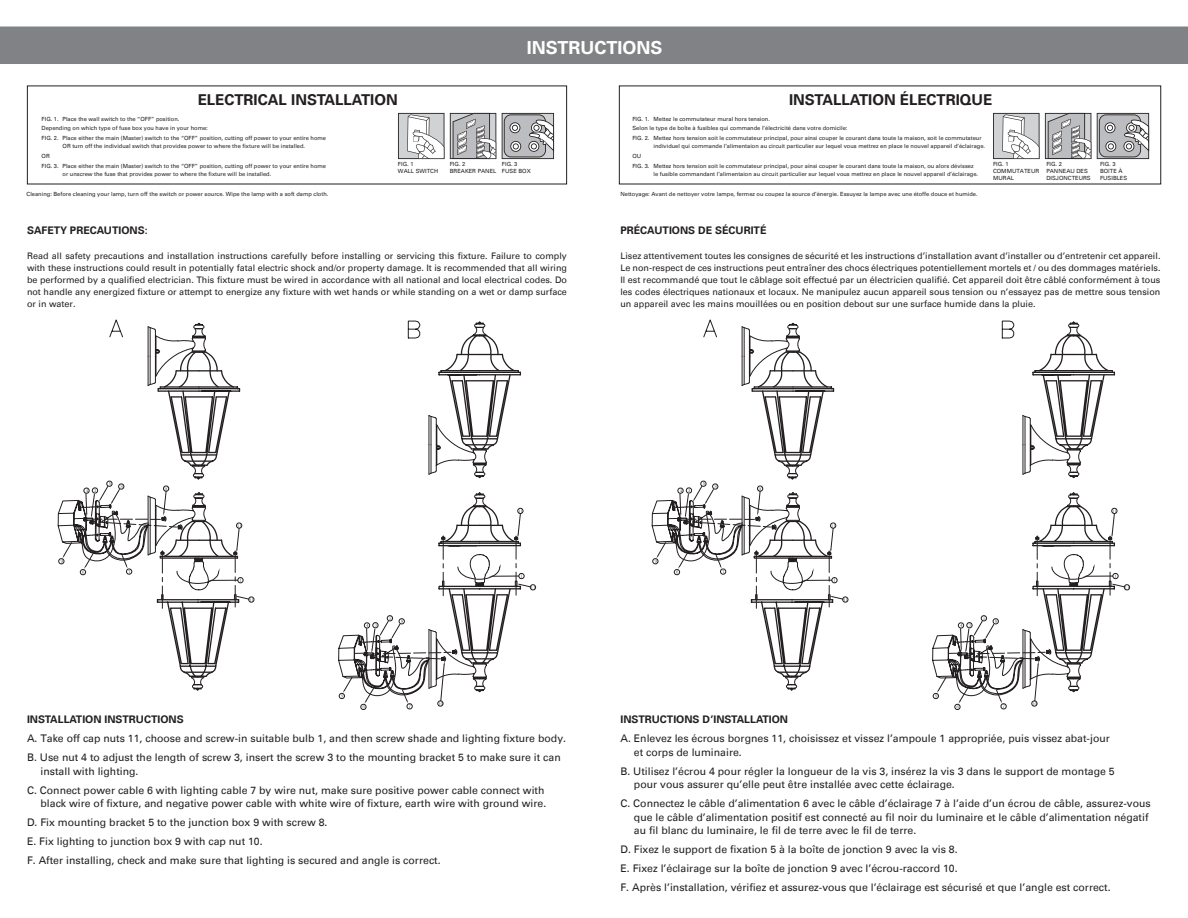
<style>
.page{position:relative;width:1188px;height:918px;background:#fff}
.page>*{position:absolute;margin:0;border:0;box-sizing:border-box;transform-origin:0 0}
.instructions_bar{font:700 18px "Univers LT";color:#fff}
.installation{font:700 15px "Univers LT";color:#231f20}
.abc_text{font:10.5px/13.5px "Univers";color:#231f20}
.heading{font:700 10.5px "Univers LT";color:#231f20}
.warning{font:9px/12px "Univers";color:#231f20;text-align:justify}
.installation_text{font:5.7px/6.9px "Univers";color:#231f20}
</style>
<div class="page">
<svg style="left:57px;top:319px;width:479px;height:391px"></svg>
<svg style="left:651px;top:319px;width:479px;height:391px"></svg>
<div style="left:0;top:27px;width:1188px;height:37px;background:#808285"></div>
<svg style="left:398px;top:113px;width:46px;height:46px"></svg>
<svg style="left:450px;top:113px;width:46px;height:46px"></svg>
<svg style="left:502px;top:113px;width:52px;height:46px"></svg>
<svg style="left:993px;top:113px;width:98px;height:46px"></svg>
<svg style="left:1097px;top:113px;width:52px;height:46px"></svg>
<p class="installation" style="left:198px;top:91px;width:202px">ELECTRICAL INSTALLATION</p>
<p class="instructions_bar" style="left:527px;top:37px;width:137px">INSTRUCTIONS</p>
<p class="installation" style="left:789px;top:91px;width:205px">INSTALLATION ÉLECTRIQUE</p>
<p class="installation_text" style="left:42px;top:115px;width:139px">FIG. 1. Place the wall switch to the “OFF” position.</p>
<p class="installation_text" style="left:42px;top:125px;width:168px">Depending on which type of fuse box you have in your home:</p>
<p class="installation_text" style="left:42px;top:134px;width:286px;line-height:8.2px;text-align:center">FIG. 2. Place either the main (Master) switch to the “OFF” position, cutting off power to your entire home<br>OR turn off the individual switch that provides power to where the fixture will be installed.</p>
<p class="installation_text" style="left:42px;top:153px;width:10px">OR</p>
<p class="installation_text" style="left:63px;top:162px;width:265px;line-height:8.2px;text-indent:-21px">FIG. 3. Place either the main (Master) switch to the “OFF” position, cutting off power to your entire home or unscrew the fuse that provides power to where the fixture will be installed.</p>
<p class="installation_text" style="left:398px;top:160px;width:42px">FIG. 1<br>WALL SWITCH</p>
<p class="installation_text" style="left:450px;top:160px;width:48px">FIG. 2<br>BREAKER PANEL</p>
<p class="installation_text" style="left:502px;top:160px;width:30px">FIG. 3<br>FUSE BOX</p>
<p class="installation_text" style="left:632px;top:115px;width:139px">FIG. 1. Mettez le commutateur mural hors tension.</p>
<p class="installation_text" style="left:632px;top:125px;width:217px">Selon le type de boîte à fusibles qui commande l’électricité dans votre domicile:</p>
<p class="installation_text" style="left:653px;top:134px;width:333px;line-height:8.2px;text-indent:-21px">FIG. 2. Mettez hors tension soit le commutateur principal, pour ainsi couper le courant dans toute la maison, soit le commutateur individuel qui commande l’alimentaion au circuit particulier sur lequel vous mettrez en place le nouvel appareil d’éclairage.</p>
<p class="installation_text" style="left:632px;top:153px;width:10px">OU</p>
<p class="installation_text" style="left:653px;top:162px;width:326px;line-height:8.2px;text-indent:-21px">FIG. 3. Mettez hors tension soit le commutateur principal, pour ainsi couper le courant dans toute la maison, ou alors dévissez le fusible commandant l’alimentaion au circuit particulier sur lequel vous mettrez en place le nouvel appareil d’éclairage.</p>
<p class="installation_text" style="left:993px;top:160px;width:48px">FIG. 1<br>COMMUTATEUR<br>MURAL</p>
<p class="installation_text" style="left:1046px;top:160px;width:46px">FIG. 2<br>PANNEAU DES<br>DISJONCTEURS</p>
<p class="installation_text" style="left:1100px;top:160px;width:29px">FIG. 3<br>BOîTE À<br>FUSIBLES</p>
<p class="installation_text" style="left:27px;top:191px;width:303px">Cleaning: Before cleaning your lamp, turn off the switch or power source. Wipe the lamp with a soft damp cloth.</p>
<p class="installation_text" style="left:620px;top:190px;width:359px">Nettoyage: Avant de nettoyer votre lampe, fermez ou coupez la source d’énergie. Essuyez la lampe avec une étoffe douce et humide.</p>
<p class="heading" style="left:27px;top:224px;width:122px">SAFETY PRECAUTIONS:</p>
<p class="warning" style="left:27px;top:250px;width:542px">Read all safety precautions and installation instructions carefully before installing or servicing this fixture. Failure to comply with these instructions could result in potentially fatal electric shock and/or property damage. It is recommended that all wiring be performed by a qualified electrician. This fixture must be wired in accordance with all national and local electrical codes. Do not handle any energized fixture or attempt to energize any fixture with wet hands or while standing on a wet or damp surface or in water.</p>
<p class="heading" style="left:620px;top:224px;width:148px">PRÉCAUTIONS DE SÉCURITÉ</p>
<p class="warning" style="left:620px;top:250px;width:542px">Lisez attentivement toutes les consignes de sécurité et les instructions d’installation avant d’installer ou d’entretenir cet appareil.<br>Le non-respect de ces instructions peut entraîner des chocs électriques potentiellement mortels et / ou des dommages matériels.<br>Il est recommandé que tout le câblage soit effectué par un électricien qualifié. Cet appareil doit être câblé conformément à tous les codes électriques nationaux et locaux. Ne manipulez aucun appareil sous tension ou n’essayez pas de mettre sous tension un appareil avec les mains mouillées ou en position debout sur une surface humide dans la pluie.</p>
<p class="heading" style="left:27px;top:714px;width:158px">INSTALLATION INSTRUCTIONS</p>
<p class="abc_text" style="left:27px;top:732px;width:541px">A. Take off cap nuts 11, choose and screw-in suitable bulb 1, and then screw shade and lighting fixture body.</p>
<p class="abc_text" style="left:41px;top:751px;width:522px;text-indent:-14px">B. Use nut 4 to adjust the length of screw 3, insert the screw 3 to the mounting bracket 5 to make sure it can install with lighting.</p>
<p class="abc_text" style="left:27px;top:783px;width:521px;text-align:right">C. Connect power cable 6 with lighting cable 7 by wire nut, make sure positive power cable connect with black wire of fixture, and negative power cable with white wire of fixture, earth wire with ground wire.</p>
<p class="abc_text" style="left:27px;top:816px;width:302px">D. Fix mounting bracket 5 to the junction box 9 with screw 8.</p>
<p class="abc_text" style="left:27px;top:834px;width:237px">E. Fix lighting to junction box 9 with cap nut 10.</p>
<p class="abc_text" style="left:27px;top:853px;width:415px">F. After installing, check and make sure that lighting is secured and angle is correct.</p>
<p class="heading" style="left:620px;top:714px;width:169px">INSTRUCTIONS D’INSTALLATION</p>
<p class="abc_text" style="left:634px;top:732px;width:478px;text-indent:-14px">A. Enlevez les écrous borgnes 11, choisissez et vissez l’ampoule 1 appropriée, puis vissez abat-jour et corps de luminaire.</p>
<p class="abc_text" style="left:634px;top:764px;width:482px;text-indent:-14px">B. Utilisez l’écrou 4 pour régler la longueur de la vis 3, insérez la vis 3 dans le support de montage 5 pour vous assurer qu’elle peut être installée avec cette éclairage.</p>
<p class="abc_text" style="left:634px;top:797px;width:518px;text-indent:-14px">C. Connectez le câble d’alimentation 6 avec le câble d’éclairage 7 à l’aide d’un écrou de câble, assurez-vous que le câble d’alimentation positif est connecté au fil noir du luminaire et le câble d’alimentation négatif au fil blanc du luminaire, le fil de terre avec le fil de terre.</p>
<p class="abc_text" style="left:620px;top:843px;width:339px">D. Fixez le support de fixation 5 à la boîte de jonction 9 avec la vis 8.</p>
<p class="abc_text" style="left:620px;top:861px;width:339px">E. Fixez l’éclairage sur la boîte de jonction 9 avec l’écrou-raccord 10.</p>
<p class="abc_text" style="left:620px;top:880px;width:492px">F. Après l’installation, vérifiez et assurez-vous que l’éclairage est sécurisé et que l’angle est correct.</p>
</div>
